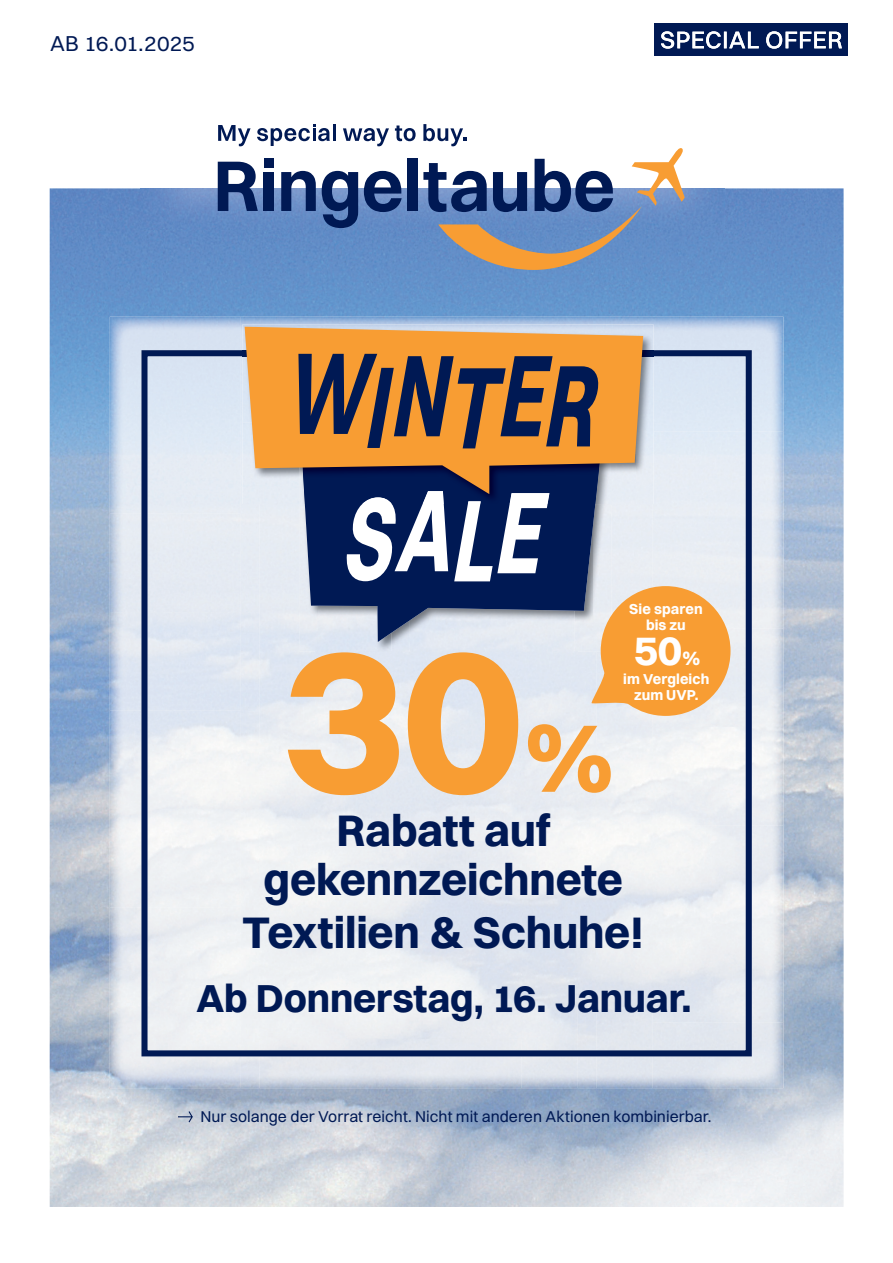
<style>
.page{position:relative;width:893px;height:1263px;background:#fff}
.page>*{position:absolute;margin:0;border:0;box-sizing:border-box;transform-origin:0 0}
.t1{font:700 211.5px "Switzer";color:#f89d33}
.t2{font:italic 700 117.9px "Switzer";color:#001954;scale:.66 1}
.t3{font:700 44.7px/51px "Switzer";letter-spacing:-.005em;color:#001954;text-align:center}
.t4{font:700 42.45px "Switzer";color:#fff}
.t5{font:700 39.45px "Switzer";letter-spacing:-.005em;color:#001954}
.t6{font:21.9px "Switzer";color:#001954}
.t7{font:15.9px "Switzer";color:#001954}
.t8{font:700 14.55px/16.2px "Switzer";letter-spacing:.005em;color:#fff;text-align:center}
.s1{font-size:102.6px}
.s2{font-size:20.55px}
</style>
<div class="page">
<div style="left:655px;top:23px;width:193px;height:32px;background:#001954"></div>
<svg style="left:661px;top:31px;width:181px;height:18px"></svg>
<img style="left:50px;top:188px;width:794px;height:1019px">
<img style="left:140px;top:188px;width:584px;height:42px">
<div style="left:264px;top:159px;width:10px;height:9px;background:#001954"></div>
<svg style="left:218px;top:162px;width:40px;height:49px;background:#415787"></svg>
<div style="left:264px;top:172px;width:10px;height:39px;background:#001954"></div>
<svg style="left:281px;top:171px;width:35px;height:40px"></svg>
<svg style="left:322px;top:171px;width:36px;height:57px;background:#334d81"></svg>
<svg style="left:364px;top:171px;width:38px;height:41px;background:#425889"></svg>
<div style="left:408px;top:159px;width:10px;height:52px;background:#001954"></div>
<svg style="left:218px;top:125px;width:33px;height:21px"></svg>
<svg style="left:257px;top:124px;width:73px;height:22px"></svg>
<hr style="left:333px;top:124px;width:3px;height:17px;background:#001954">
<svg style="left:343px;top:128px;width:46px;height:18px"></svg>
<svg style="left:395px;top:125px;width:21px;height:16px"></svg>
<svg style="left:423px;top:124px;width:262px;height:146px"></svg>
<img style="left:110px;top:317px;width:131px;height:771px">
<img style="left:241px;top:317px;width:542px;height:16px">
<img style="left:241px;top:333px;width:18px;height:755px">
<img style="left:654px;top:333px;width:129px;height:98px">
<img style="left:653px;top:431px;width:130px;height:657px">
<img style="left:597px;top:1056px;width:56px;height:32px">
<img style="left:578px;top:1056px;width:19px;height:32px">
<img style="left:259px;top:1056px;width:319px;height:32px">
<svg style="left:141px;top:350px;width:611px;height:706px;fill:#e8ecf2"></svg>
<svg style="left:177px;top:1110px;width:16px;height:13px"></svg>
<img style="left:300px;top:504px;width:18px;height:148px">
<img style="left:601px;top:504px;width:10px;height:82px">
<img style="left:575px;top:642px;width:16px;height:10px">
<img style="left:318px;top:642px;width:73px;height:10px">
<div style="left:410px;top:642px;width:165px;height:10px;background:#e2e8f2"></div>
<img style="left:391px;top:642px;width:19px;height:10px">
<svg style="left:302px;top:504px;width:299px;height:138px;background:#57688e"></svg>
<svg style="left:346px;top:504px;width:203px;height:77px"></svg>
<img style="left:242px;top:324px;width:393px;height:98px">
<img style="left:635px;top:324px;width:19px;height:180px">
<img style="left:242px;top:422px;width:58px;height:82px">
<img style="left:611px;top:494px;width:24px;height:10px">
<img style="left:242px;top:350px;width:412px;height:6px">
<img style="left:300px;top:494px;width:2px;height:10px">
<img style="left:601px;top:494px;width:10px;height:10px">
<img style="left:302px;top:494px;width:299px;height:10px">
<img style="left:362px;top:494px;width:187px;height:10px">
<svg style="left:245px;top:327px;width:398px;height:167px;background:#d89245"></svg>
<svg style="left:591px;top:586px;width:139px;height:130px;background:#f3b061"></svg>
<h3 class="t6" style="left:50px;top:30px;width:146px">AB 16.01.2025</h3>
<h2 class="t2" style="left:283px;top:327px;width:508px">WINTER</h2>
<h1 class="t1" style="left:283px;top:587px;width:331px">30<span class="s1">%</span></h1>
<p class="t8" style="left:629px;top:600px;width:75px">Sie sparen bis zu</p>
<h3 class="t4" style="left:634px;top:624px;width:68px">50<span class="s2">%</span></h3>
<p class="t8" style="left:623px;top:670px;width:88px;line-height:16.6px">im Vergleich zum UVP.</p>
<h3 class="t3" style="left:242px;top:804px;width:404px">Rabatt auf gekennzeichnete<br>Textilien &amp; Schuhe!</h3>
<h3 class="t5" style="left:196px;top:973px;width:497px">Ab Donnerstag, 16. Januar.</h3>
<p class="t7" style="left:200px;top:1107px;width:513px">Nur solange der Vorrat reicht. Nicht mit anderen Aktionen kombinierbar.</p>
</div>
